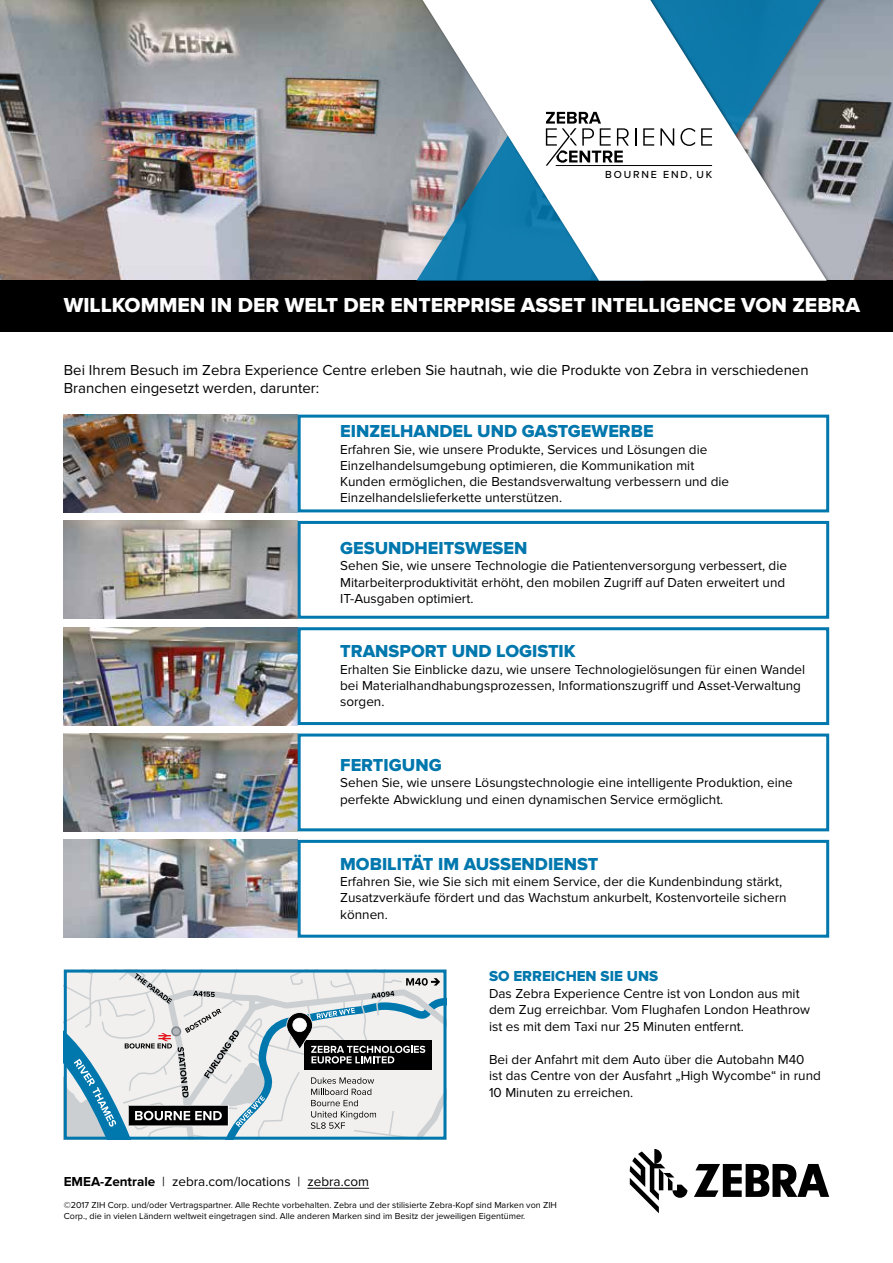
<style>
.page{position:relative;width:893px;height:1263px;background:#fff}
.page>*{position:absolute;margin:0;border:0;box-sizing:border-box;transform-origin:0 0}
.t1{font:21px "Proxima Nova Extrabld";color:#fff}
.t2{font:18px "Proxima Nova Extrabld";color:#0077ad}
.t3{font:15px/18px "Proxima Nova";color:#000}
.t4{font:15px "Proxima Nova Extrabld";color:#0077ad}
.t5{font:13.5px/16.2px "Proxima Nova";color:#000}
.t6{font:500 10.65px "Proxima Nova";letter-spacing:.17em;color:#000}
.t7{font:9px/10.8px "Proxima Nova";color:#000}
.s1{font-weight:700}
</style>
<div class="page">
<img style="left:833px;top:0;width:60px;height:281px">
<img style="left:0;top:0;width:414px;height:281px">
<div style="left:0;top:281px;width:893px;height:51px;background:#000"></div>
<div style="left:414px;top:0;width:417px;height:286px;background:#000;opacity:.4"></div>
<svg style="left:423px;top:0;width:404px;height:281px"></svg>
<svg style="left:635px;top:128px;width:1px;height:18px"></svg>
<svg style="left:643px;top:128px;width:11px;height:18px"></svg>
<svg style="left:660px;top:128px;width:14px;height:18px"></svg>
<svg style="left:680px;top:128px;width:15px;height:18px"></svg>
<svg style="left:701px;top:128px;width:11px;height:18px"></svg>
<svg style="left:546px;top:112px;width:83px;height:54px"></svg>
<hr style="left:556px;top:165px;width:156px;height:1px;background:#000">
<img style="left:64px;top:415px;width:234px;height:97px">
<img style="left:64px;top:521px;width:234px;height:98px">
<img style="left:64px;top:627px;width:234px;height:98px">
<img style="left:64px;top:733px;width:234px;height:98px">
<img style="left:64px;top:840px;width:234px;height:98px">
<div style="left:298px;top:415px;width:531px;height:97px;border:3px solid #0077ad"></div>
<div style="left:298px;top:521px;width:531px;height:98px;border:3px solid #0077ad"></div>
<div style="left:298px;top:627px;width:531px;height:98px;border:3px solid #0077ad"></div>
<div style="left:298px;top:733px;width:531px;height:98px;border:3px solid #0077ad"></div>
<div style="left:298px;top:840px;width:531px;height:98px;border:3px solid #0077ad"></div>
<hr style="left:307px;top:1188px;width:62px;height:1px;background:#000">
<svg style="left:630px;top:1149px;width:57px;height:64px"></svg>
<svg style="left:694px;top:1164px;width:135px;height:33px"></svg>
<svg style="left:68px;top:973px;width:374px;height:163px"></svg>
<div style="left:64px;top:969px;width:382px;height:171px;border:3px solid #0077ad"></div>
<p class="t6" style="left:605px;top:166px;width:109px">BOURNE END, UK</p>
<h1 class="t1" style="left:64px;top:293px;width:798px">WILLKOMMEN IN DER WELT DER ENTERPRISE ASSET INTELLIGENCE VON ZEBRA</h1>
<p class="t3" style="left:64px;top:362px;width:746px">Bei Ihrem Besuch im Zebra Experience Centre erleben Sie hautnah, wie die Produkte von Zebra in verschiedenen<br>Branchen eingesetzt werden, darunter:</p>
<h2 class="t2" style="left:340px;top:421px;width:315px">EINZELHANDEL UND GASTGEWERBE</h2>
<p class="t5" style="left:340px;top:441px;width:390px">Erfahren Sie, wie unsere Produkte, Services und Lösungen die Einzelhandelsumgebung optimieren, die Kommunikation mit Kunden ermöglichen, die Bestandsverwaltung verbessern und die Einzelhandelslieferkette unterstützen.</p>
<h2 class="t2" style="left:340px;top:538px;width:189px">GESUNDHEITSWESEN</h2>
<p class="t5" style="left:340px;top:558px;width:448px">Sehen Sie, wie unsere Technologie die Patientenversorgung verbessert, die<br>Mitarbeiterproduktivität erhöht, den mobilen Zugriff auf Daten erweitert und<br>IT-Ausgaben optimiert.</p>
<h2 class="t2" style="left:340px;top:641px;width:237px">TRANSPORT UND LOGISTIK</h2>
<p class="t5" style="left:340px;top:661px;width:467px">Erhalten Sie Einblicke dazu, wie unsere Technologielösungen für einen Wandel bei Materialhandhabungsprozessen, Informationszugriff und Asset-Verwaltung sorgen.</p>
<h2 class="t2" style="left:340px;top:755px;width:103px">FERTIGUNG</h2>
<p class="t5" style="left:340px;top:775px;width:454px">Sehen Sie, wie unsere Lösungstechnologie eine intelligente Produktion, eine perfekte Abwicklung und einen dynamischen Service ermöglicht.</p>
<h2 class="t2" style="left:340px;top:854px;width:260px">MOBILITÄT IM AUSSENDIENST</h2>
<p class="t5" style="left:340px;top:874px;width:448px">Erfahren Sie, wie Sie sich mit einem Service, der die Kundenbindung stärkt,<br>Zusatzverkäufe fördert und das Wachstum ankurbelt, Kostenvorteile sichern können.</p>
<p class="t5" style="left:64px;top:1174px;width:307px"><span class="s1">EMEA-Zentrale</span> | zebra.com/locations | zebra.com</p>
<p class="t4" style="left:489px;top:968px;width:171px">SO ERREICHEN SIE UNS</p>
<p class="t5" style="left:489px;top:985px;width:323px">Das Zebra Experience Centre ist von London aus mit dem Zug erreichbar. Vom Flughafen London Heathrow ist es mit dem Taxi nur 25 Minuten entfernt.</p>
<p class="t5" style="left:489px;top:1051px;width:333px">Bei der Anfahrt mit dem Auto über die Autobahn M40 ist das Centre von der Ausfahrt „High Wycombe“ in rund<br>10 Minuten zu erreichen.</p>
<p class="t7" style="left:64px;top:1200px;width:495px">©2017 ZIH Corp. und/oder Vertragspartner. Alle Rechte vorbehalten. Zebra und der stilisierte Zebra-Kopf sind Marken von ZIH<br>Corp., die in vielen Ländern weltweit eingetragen sind. Alle anderen Marken sind im Besitz der jeweiligen Eigentümer.</p>
</div>
